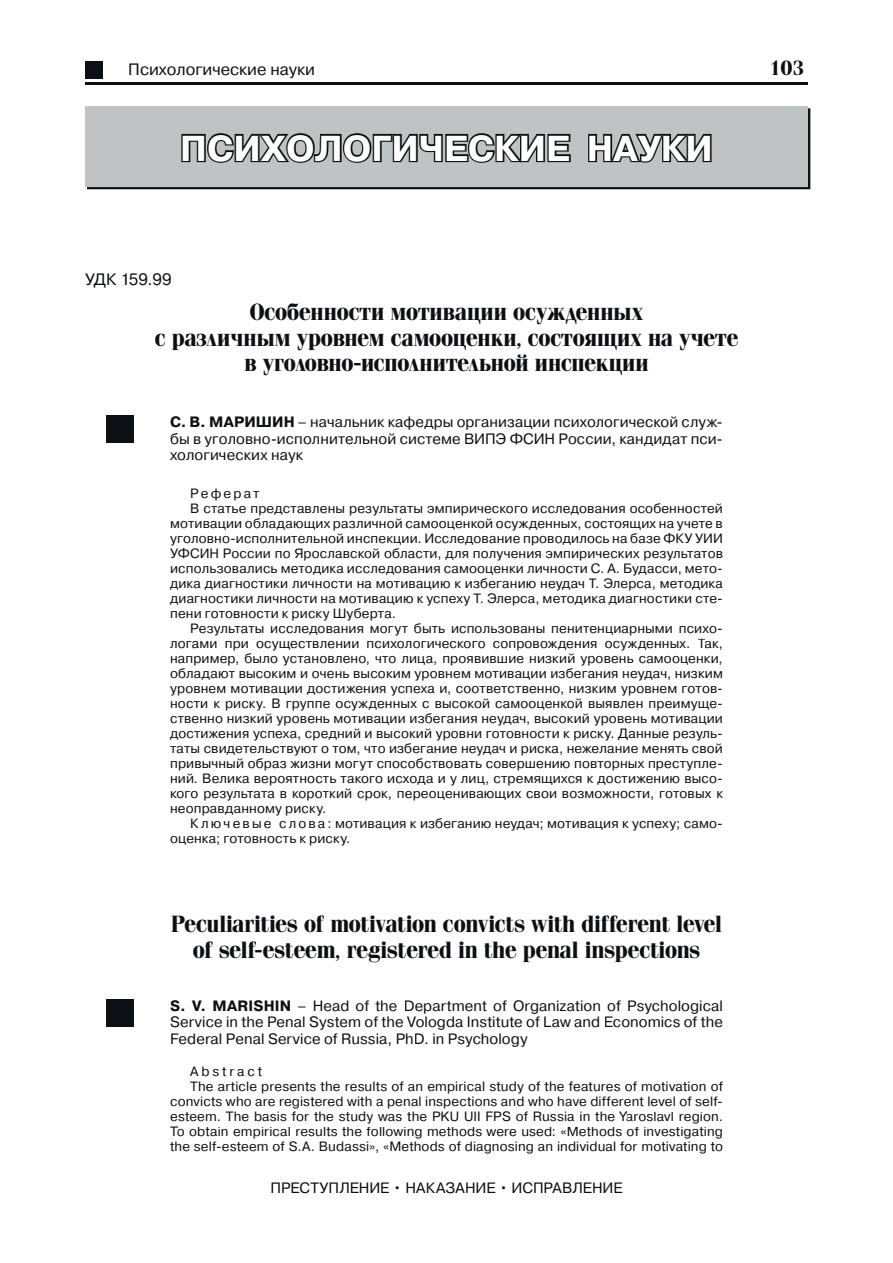
<style>
.page{position:relative;width:893px;height:1263px;background:#fff}
.page>*{position:absolute;margin:0;border:0;box-sizing:border-box;transform-origin:0 0}
.t1{font:700 36px "Pragmatica C";color:#fff}
.t2{font:24px/25.5px "Simeiz Bold 2";letter-spacing:-.005em;color:#0c0f13;text-align:center}
.t3{font:21px "Simeiz Bold 2";color:#0c0f13}
.t4{font:16.5px "Pragmatica C4";color:#0c0f13}
.t5{font:16.5px "Pragmatica C";letter-spacing:-.005em;color:#0c0f13}
.t6{font:15px/16.5px "Pragmatica C";letter-spacing:.005em;color:#0c0f13;text-align:justify}
.t7{font:15px "Pragmatica C4";letter-spacing:-.005em;color:#0c0f13}
.t8{font:13.5px "Pragmatica C";letter-spacing:.01em;color:#0c0f13}
.t9{font:13.5px "Pragmatica C";letter-spacing:.215em;color:#0c0f13}
.t10{font:13.5px "Pragmatica C";letter-spacing:.16em;color:#0c0f13}
.s1{font-weight:700}
</style>
<div class="page">
<hr style="left:85px;top:82px;width:723px;height:3px;background:#0c0f13">
<div style="left:85px;top:61px;width:17px;height:17px;background:#0c0f13"></div>
<div style="left:106px;top:416px;width:28px;height:27px;background:#0c0f13"></div>
<div style="left:106px;top:999px;width:28px;height:28px;background:#0c0f13"></div>
<img style="left:87px;top:108px;width:723px;height:81px">
<div style="left:85px;top:106px;width:723px;height:81px;background:#c0c3c3"></div>
<svg style="left:181px;top:133px;width:390px;height:30px"></svg>
<svg style="left:588px;top:134px;width:123px;height:29px"></svg>
<p class="t4" style="left:128px;top:60px;width:188px">Психологические науки</p>
<h1 class="t1" style="left:180px;top:135px;width:534px">ПСИХОЛОГИЧЕСКИЕ НАУКИ</h1>
<h3 class="t3" style="left:769px;top:59px;width:36px">103</h3>
<p class="t5" style="left:85px;top:273px;width:88px">УДК 159.99</p>
<h2 class="t2" style="left:155px;top:301px;width:585px">Особенности мотивации осужденных<br>с различным уровнем самооценки, состоящих на учете в уголовно-исполнительной инспекции</h2>
<p class="t6" style="left:170px;top:415px;width:554px"><span class="s1">С. В. МАРИШИН</span> – начальник кафедры организации психологической служ&shy;бы в уголовно-исполнительной системе ВИПЭ ФСИН России, кандидат пси&shy;хологических наук</p>
<p class="t10" style="left:190px;top:488px;width:71px">Реферат</p>
<p class="t8" style="left:190px;top:503px;width:534px">В статье представлены результаты эмпирического исследования особенностей</p>
<p class="t8" style="left:170px;top:518px;width:554px">мотивации обладающих различной самооценкой осужденных, состоящих на учете в</p>
<p class="t8" style="left:170px;top:533px;width:554px">уголовно-исполнительной инспекции. Исследование проводилось на базе ФКУ УИИ</p>
<p class="t8" style="left:170px;top:548px;width:554px">УФСИН России по Ярославской области, для получения эмпирических результатов</p>
<p class="t8" style="left:170px;top:563px;width:554px">использовались методика исследования самооценки личности С. А. Будасси, мето-</p>
<p class="t8" style="left:170px;top:578px;width:554px">дика диагностики личности на мотивацию к избеганию неудач Т. Элерса, методика</p>
<p class="t8" style="left:170px;top:593px;width:554px">диагностики личности на мотивацию к успеху Т. Элерса, методика диагностики сте-</p>
<p class="t8" style="left:170px;top:608px;width:227px">пени готовности к риску Шуберта.</p>
<p class="t8" style="left:190px;top:623px;width:534px">Результаты исследования могут быть использованы пенитенциарными психо-</p>
<p class="t8" style="left:170px;top:638px;width:554px">логами при осуществлении психологического сопровождения осужденных. Так,</p>
<p class="t8" style="left:170px;top:653px;width:554px">например, было установлено, что лица, проявившие низкий уровень самооценки,</p>
<p class="t8" style="left:170px;top:668px;width:554px">обладают высоким и очень высоким уровнем мотивации избегания неудач, низким</p>
<p class="t8" style="left:170px;top:683px;width:554px">уровнем мотивации достижения успеха и, соответственно, низким уровнем готов-</p>
<p class="t8" style="left:170px;top:698px;width:554px">ности к риску. В группе осужденных с высокой самооценкой выявлен преимуще-</p>
<p class="t8" style="left:170px;top:713px;width:554px">ственно низкий уровень мотивации избегания неудач, высокий уровень мотивации</p>
<p class="t8" style="left:170px;top:728px;width:554px">достижения успеха, средний и высокий уровни готовности к риску. Данные резуль-</p>
<p class="t8" style="left:170px;top:743px;width:554px">таты свидетельствуют о том, что избегание неудач и риска, нежелание менять свой</p>
<p class="t8" style="left:170px;top:758px;width:554px">привычный образ жизни могут способствовать совершению повторных преступле-</p>
<p class="t8" style="left:170px;top:773px;width:554px">ний. Велика вероятность такого исхода и у лиц, стремящихся к достижению высо-</p>
<p class="t8" style="left:170px;top:788px;width:554px">кого результата в короткий срок, переоценивающих свои возможности, готовых к</p>
<p class="t8" style="left:170px;top:803px;width:158px">неоправданному риску.</p>
<p class="t8" style="left:190px;top:818px;width:534px">К л ю ч е в ы е с л о в а : мотивация к избеганию неудач; мотивация к успеху; само-</p>
<p class="t8" style="left:170px;top:833px;width:182px">оценка; готовность к риску.</p>
<h2 class="t2" style="left:171px;top:913px;width:552px">Peculiarities of motivation convicts with different level of self-esteem, registered in the penal inspections</h2>
<p class="t6" style="left:170px;top:999px;width:554px"><span class="s1">S. V. MARISHIN</span> – Head of the Department of Organization of Psychological Service in the Penal System of the Vologda Institute of Law and Economics of the Federal Penal Service of Russia, PhD. in Psychology</p>
<p class="t9" style="left:190px;top:1067px;width:73px">Abstract</p>
<p class="t8" style="left:190px;top:1082px;width:534px">The article presents the results of an empirical study of the features of motivation of</p>
<p class="t8" style="left:170px;top:1097px;width:554px">convicts who are registered with a penal inspections and who have different level of self-</p>
<p class="t8" style="left:170px;top:1112px;width:554px">esteem. The basis for the study was the PKU UII FPS of Russia in the Yaroslavl region.</p>
<p class="t8" style="left:170px;top:1127px;width:554px">To obtain empirical results the following methods were used: «Methods of investigating</p>
<p class="t8" style="left:170px;top:1142px;width:554px">the self-esteem of S.A. Budassi», «Methods of diagnosing an individual for motivating to</p>
<p class="t7" style="left:270px;top:1179px;width:354px">ПРЕСТУПЛЕНИЕ • НАКАЗАНИЕ • ИСПРАВЛЕНИЕ</p>
</div>
